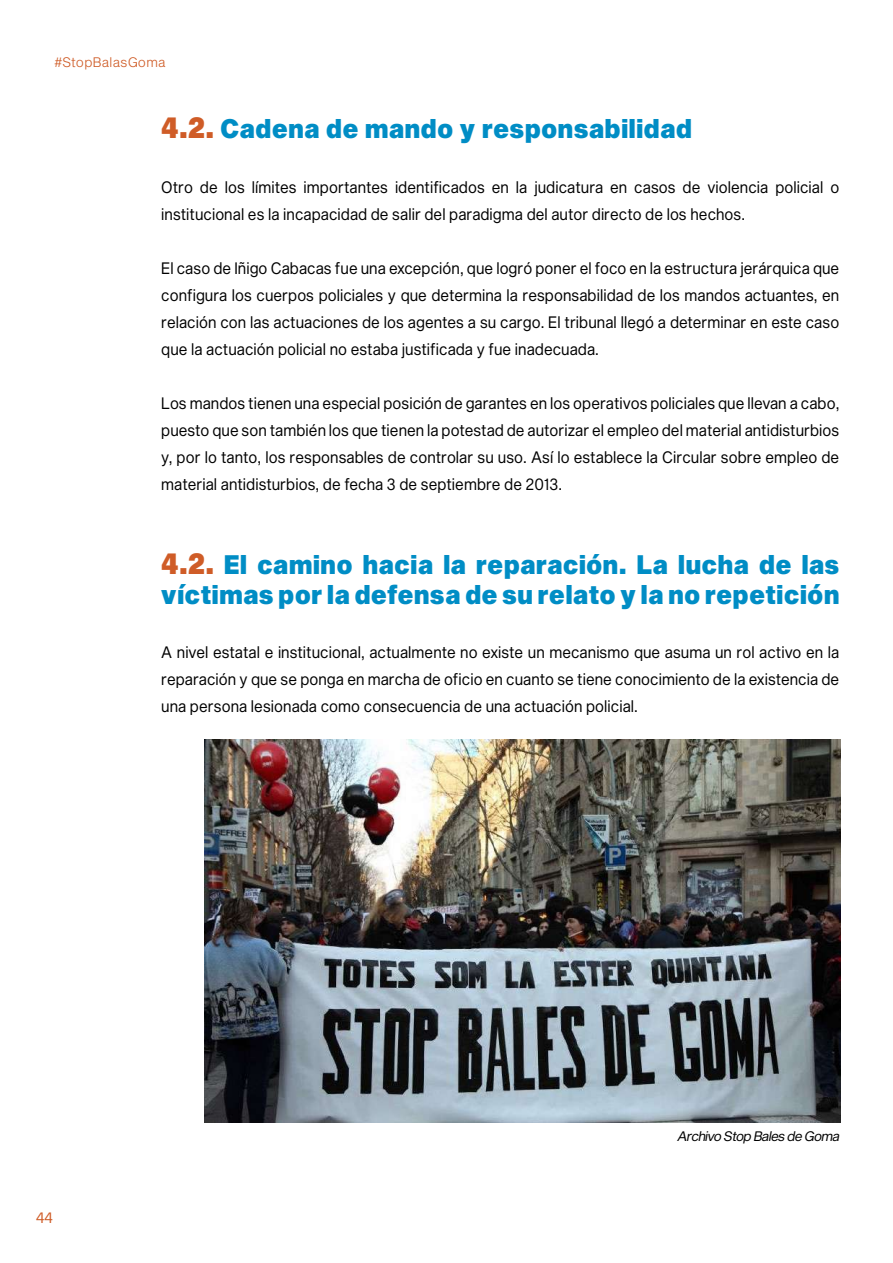
<style>
.page{position:relative;width:893px;height:1263px;background:#fff}
.page>*{position:absolute;margin:0;border:0;box-sizing:border-box;transform-origin:0 0}
.t1{font:26.25px/30px "Sequel Sans Black Disp";letter-spacing:.06em;color:#008dc5;scale:.92 1}
.t2{font:16.2px/27px "Sequel Sans Book Disp";letter-spacing:.05em;color:#000;text-align:justify;scale:.92 1}
.t3{font:15px "Sequel Sans Book Disp";color:#cf5c27}
.t4{font:italic 13.5px "Sequel Sans Book Disp";color:#000}
.t5{font:13.5px "Sequel Sans Light Body";color:#cf5c27}
.s1{font-size:29.4px;color:#cf5c27}
</style>
<div class="page">
<img style="left:204px;top:740px;width:636px;height:383px">
<p class="t5" style="left:54px;top:53px;width:113px">#StopBalasGoma</p>
<h1 class="t1" style="left:162px;top:115px;width:577px"><span class="s1">4.2.</span> Cadena de mando y responsabilidad</h1>
<p class="t2" style="left:162px;top:174px;width:738px">Otro de los límites importantes identificados en la judicatura en casos de violencia policial o institucional es la incapacidad de salir del paradigma del autor directo de los hechos.</p>
<p class="t2" style="left:162px;top:255px;width:738px">El caso de Iñigo Cabacas fue una excepción, que logró poner el foco en la estructura jerárquica que configura los cuerpos policiales y que determina la responsabilidad de los mandos actuantes, en relación con las actuaciones de los agentes a su cargo. El tribunal llegó a determinar en este caso que la actuación policial no estaba justificada y fue inadecuada.</p>
<p class="t2" style="left:162px;top:390px;width:738px">Los mandos tienen una especial posición de garantes en los operativos policiales que llevan a cabo, puesto que son también los que tienen la potestad de autorizar el empleo del material antidisturbios y, por lo tanto, los responsables de controlar su uso. Así lo establece la Circular sobre empleo de material antidisturbios, de fecha 3 de septiembre de 2013.</p>
<h1 class="t1" style="left:162px;top:550px;width:738px"><span class="s1">4.2.</span> El camino hacia la reparación. La lucha de las víctimas por la defensa de su relato y la no repetición</h1>
<p class="t2" style="left:162px;top:639px;width:738px">A nivel estatal e institucional, actualmente no existe un mecanismo que asuma un rol activo en la reparación y que se ponga en marcha de oficio en cuanto se tiene conocimiento de la existencia de una persona lesionada como consecuencia de una actuación policial.</p>
<p class="t3" style="left:36px;top:1207px;width:18px">44</p>
<p class="t4" style="left:677px;top:1127px;width:167px">Archivo Stop Balesde Goma</p>
</div>
